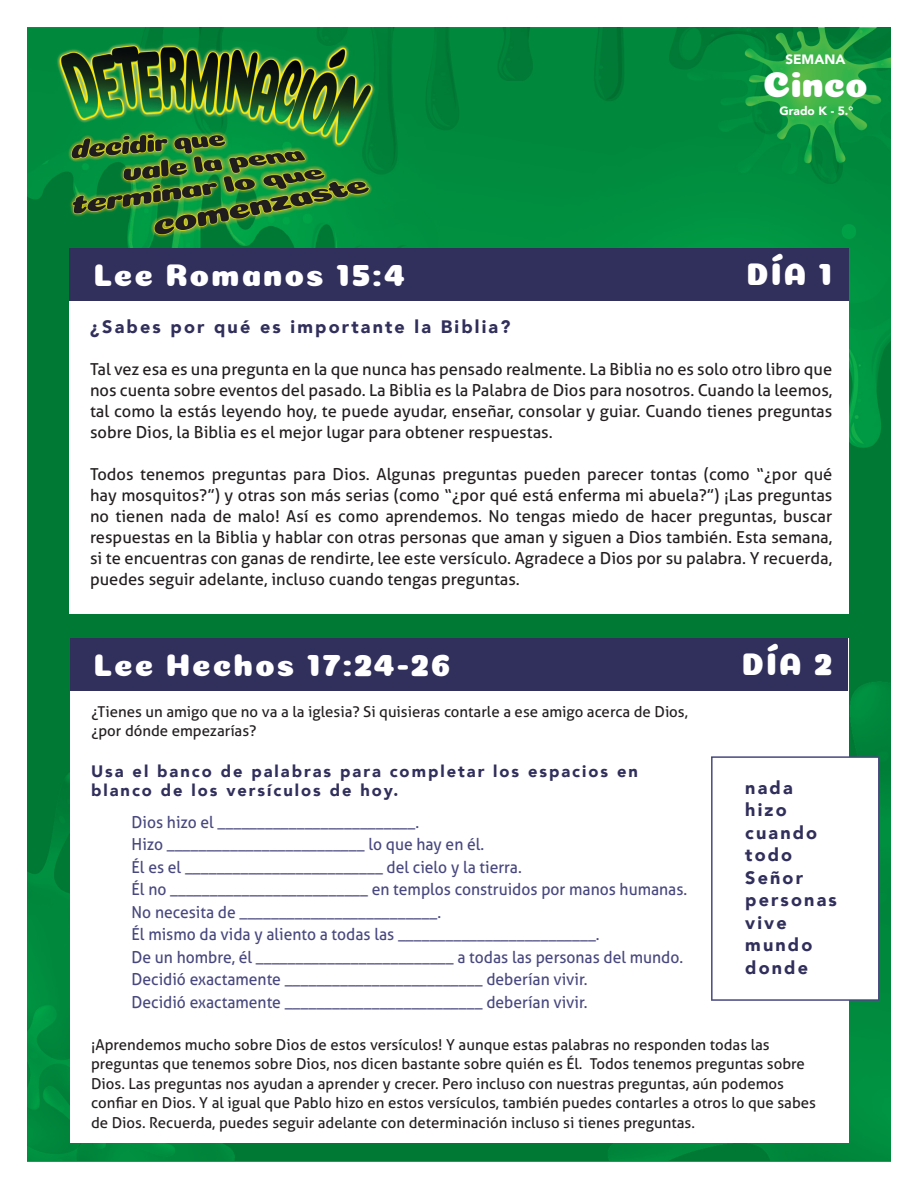
<style>
.page{position:relative;width:918px;height:1188px;background:#fff}
.page>*{position:absolute;margin:0;border:0;box-sizing:border-box;transform-origin:0 0}
.t1{font:36px "Coiny";color:#fff}
.t2{font:31.5px "Coiny";letter-spacing:.06em;color:#fff}
.t3{font:900 18px/22.5px "Avenir";letter-spacing:.12em;color:#312f5b}
.t4{font:16.5px/21px "Aller";color:#231f20;text-align:justify}
.t5{font:16.5px/22.5px "Aller";color:#48487f;scale:.95 1}
.t6{font:900 16.5px/19.5px "Avenir";letter-spacing:.12em;color:#312f5b}
.t7{font:15px/19.5px "Aller";color:#231f20}
.t8{font:900 13.5px "Avenir";color:#fff}
.t9{font:900 12px "Avenir";color:#fff}
</style>
<div class="page">
<img style="left:27px;top:28px;width:864px;height:53px">
<img style="left:27px;top:260px;width:50px;height:901px">
<img style="left:383px;top:81px;width:508px;height:1080px">
<img style="left:77px;top:614px;width:306px;height:547px">
<img style="left:27px;top:31px;width:382px;height:229px">
<div style="left:70px;top:638px;width:779px;height:505px;background:#fff"></div>
<div style="left:69px;top:248px;width:780px;height:365px;background:#fff"></div>
<div style="left:69px;top:248px;width:779px;height:52px;background:#312f5b"></div>
<div style="left:70px;top:638px;width:778px;height:53px;background:#312f5b"></div>
<svg style="left:711px;top:756px;width:169px;height:245px"></svg>
<p class="t8" style="left:785px;top:47px;width:62px">SEMANA</p>
<h1 class="t1" style="left:763px;top:63px;width:107px">Cinco</h1>
<p class="t9" style="left:779px;top:101px;width:75px">Grado K - 5.°</p>
<h2 class="t2" style="left:93px;top:256px;width:313px">Lee Romanos 15:4</h2>
<h2 class="t2" style="left:746px;top:256px;width:88px">DÍA 1</h2>
<p class="t3" style="left:90px;top:315px;width:422px">¿Sabes por qué es importante la Biblia?</p>
<p class="t4" style="left:90px;top:359px;width:744px">Tal vez esa es una pregunta en la que nunca has pensado realmente. La Biblia no es solo otro libro que nos cuenta sobre eventos del pasado. La Biblia es la Palabra de Dios para nosotros. Cuando la leemos, tal como la estás leyendo hoy, te puede ayudar, enseñar, consolar y guiar. Cuando tienes preguntas sobre Dios, la Biblia es el mejor lugar para obtener respuestas.</p>
<p class="t4" style="left:90px;top:464px;width:744px">Todos tenemos preguntas para Dios. Algunas preguntas pueden parecer tontas (como “¿por qué hay mosquitos?”) y otras son más serias (como “¿por qué está enferma mi abuela?”) ¡Las preguntas no tienen nada de malo! Así es como aprendemos. No tengas miedo de hacer preguntas, buscar respuestas en la Biblia y hablar con otras personas que aman y siguen a Dios también. Esta semana, si te encuentras con ganas de rendirte, lee este versículo. Agradece a Dios por su palabra. Y recuerda, puedes seguir adelante, incluso cuando tengas preguntas.</p>
<h2 class="t2" style="left:94px;top:647px;width:358px">Lee Hechos 17:24-26</h2>
<h2 class="t2" style="left:741px;top:646px;width:92px">DÍA 2</h2>
<p class="t7" style="left:91px;top:702px;width:598px">¿Tienes un amigo que no va a la iglesia? Si quisieras contarle a ese amigo acerca de Dios, ¿por dónde empezarías?</p>
<p class="t6" style="left:91px;top:761px;width:548px">Usa el banco de palabras para completar los espacios en blanco de los versículos de hoy.</p>
<p class="t5" style="left:132px;top:811px;width:586px">Dios hizo el _________________________.<br>Hizo _________________________ lo que hay en él.<br>Él es el _________________________ del cielo y la tierra.<br>Él no _________________________ en templos construidos por manos humanas.<br>No necesita de _________________________.<br>Él mismo da vida y aliento a todas las _________________________.<br>De un hombre, él _________________________ a todas las personas del mundo.<br>Decidió exactamente _________________________ deberían vivir.<br>Decidió exactamente _________________________ deberían vivir.</p>
<p class="t7" style="left:91px;top:1035px;width:726px">¡Aprendemos mucho sobre Dios de estos versículos! Y aunque estas palabras no responden todas las preguntas que tenemos sobre Dios, nos dicen bastante sobre quién es Él. Todos tenemos preguntas sobre Dios. Las preguntas nos ayudan a aprender y crecer. Pero incluso con nuestras preguntas, aún podemos confiar en Dios. Y al igual que Pablo hizo en estos versículos, también puedes contarles a otros lo que sabes de Dios. Recuerda, puedes seguir adelante con determinación incluso si tienes preguntas.</p>
<p class="t3" style="left:745px;top:776px;width:93px">nada hizo cuando todo<br>Señor personas vive mundo donde</p>
</div>
